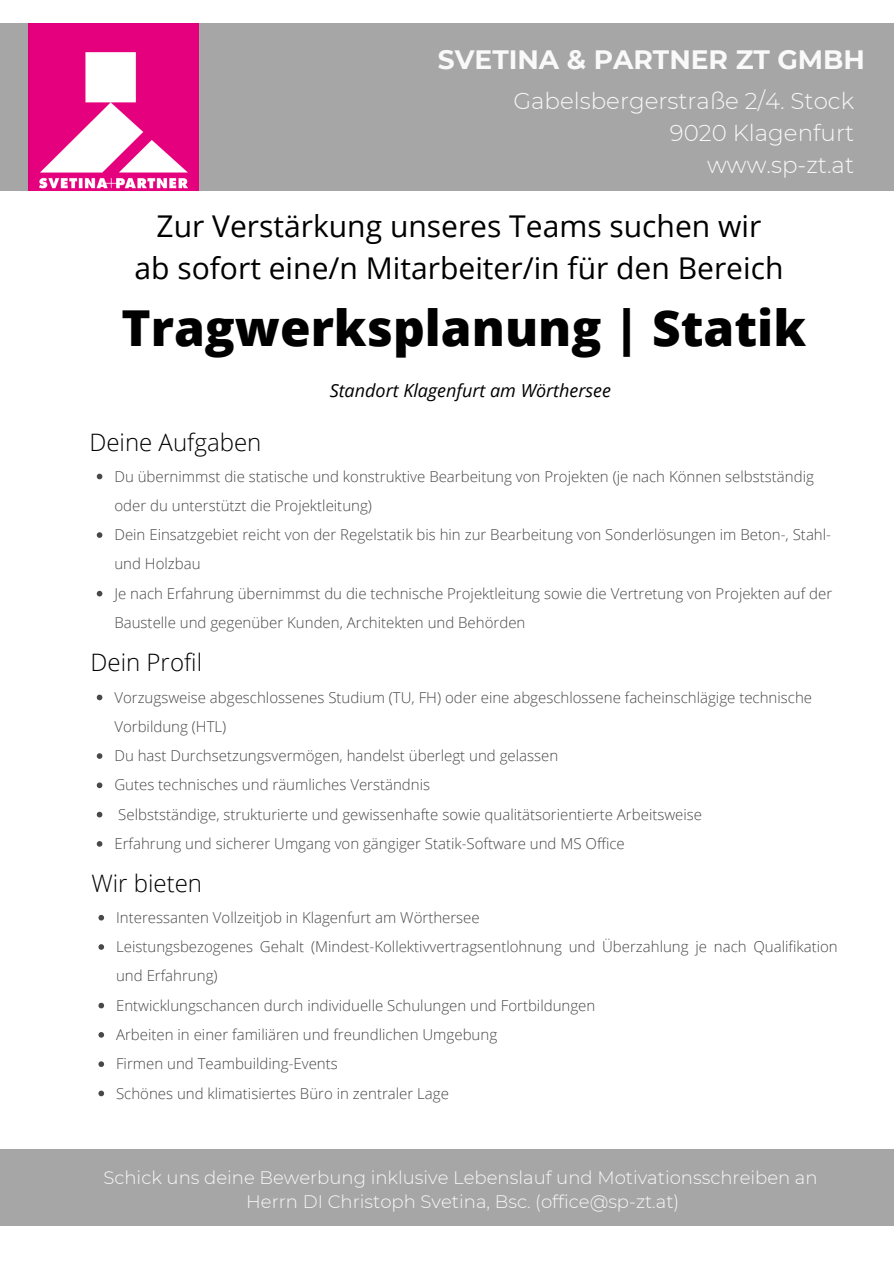
<style>
.page{position:relative;width:894px;height:1264px;background:#fff}
.page>*{position:absolute;margin:0;border:0;box-sizing:border-box;transform-origin:0 0}
.t1{font:800 49.5px "Open Sans";color:#000}
.t2{font:30px "Open Sans";color:#000}
.t3{font:700 26.55px "Montserrat";color:#f9f9f9}
.t4{font:300 24px "Open Sans";color:#000}
.t5{font:300 22.95px "Montserrat";color:#f9f9f9}
.t6{font:300 18px "Montserrat";color:#f9f9f9}
.t7{font:italic 18px "Open Sans";color:#000}
.t8{font:300 15px/29.2px "Open Sans";color:#484848}
</style>
<div class="page">
<div style="left:0;top:24px;width:893px;height:166px;background:#a6a6a6"></div>
<svg style="left:97px;top:473px;width:5px;height:6px"></svg>
<svg style="left:97px;top:532px;width:5px;height:6px"></svg>
<svg style="left:97px;top:591px;width:5px;height:5px"></svg>
<div style="left:0;top:1149px;width:893px;height:76px;background:#a6a6a6"></div>
<img style="left:29px;top:24px;width:169px;height:166px">
<svg style="left:97px;top:694px;width:5px;height:6px"></svg>
<svg style="left:97px;top:753px;width:5px;height:5px"></svg>
<svg style="left:97px;top:782px;width:5px;height:6px"></svg>
<svg style="left:97px;top:811px;width:5px;height:6px"></svg>
<svg style="left:97px;top:841px;width:5px;height:5px"></svg>
<svg style="left:98px;top:914px;width:6px;height:6px"></svg>
<svg style="left:98px;top:944px;width:6px;height:5px"></svg>
<svg style="left:98px;top:1002px;width:6px;height:6px"></svg>
<svg style="left:98px;top:1032px;width:6px;height:5px"></svg>
<svg style="left:98px;top:1061px;width:6px;height:5px"></svg>
<svg style="left:98px;top:1090px;width:6px;height:6px"></svg>
<p class="t3" style="left:437px;top:44px;width:428px">SVETINA &amp; PARTNER ZT GMBH</p>
<p class="t5" style="left:513px;top:87px;width:342px">Gabelsbergerstraße 2/4. Stock</p>
<p class="t5" style="left:669px;top:119px;width:186px">9020 Klagenfurt</p>
<p class="t5" style="left:707px;top:150px;width:148px">www.sp-zt.at</p>
<p class="t2" style="left:156px;top:205px;width:606px">Zur Verstärkung unseres Teams suchen wir</p>
<p class="t2" style="left:134px;top:246px;width:650px">ab sofort eine/n Mitarbeiter/in für den Bereich</p>
<p class="t1" style="left:121px;top:293px;width:685px">Tragwerksplanung | Statik</p>
<p class="t7" style="left:330px;top:378px;width:283px">Standort Klagenfurt am Wörthersee</p>
<p class="t4" style="left:89px;top:425px;width:173px">Deine Aufgaben</p>
<p class="t8" style="left:114px;top:461px;width:700px">Du übernimmst die statische und konstruktive Bearbeitung von Projekten (je nach Können selbstständig oder du unterstützt die Projektleitung)</p>
<p class="t8" style="left:114px;top:519px;width:718px">Dein Einsatzgebiet reicht von der Regelstatik bis hin zur Bearbeitung von Sonderlösungen im Beton-, Stahl&shy;und Holzbau</p>
<p class="t8" style="left:114px;top:578px;width:719px">Je nach Erfahrung übernimmst du die technische Projektleitung sowie die Vertretung von Projekten auf der<br>Baustelle und gegenüber Kunden, Architekten und Behörden</p>
<p class="t4" style="left:91px;top:645px;width:113px">Dein Profil</p>
<p class="t8" style="left:114px;top:682px;width:699px">Vorzugsweise abgeschlossenes Studium (TU, FH) oder eine abgeschlossene facheinschlägige technische<br>Vorbildung (HTL)</p>
<p class="t8" style="left:114px;top:740px;width:445px">Du hast Durchsetzungsvermögen, handelst überlegt und gelassen</p>
<p class="t8" style="left:114px;top:770px;width:317px">Gutes technisches und räumliches Verständnis</p>
<p class="t8" style="left:118px;top:799px;width:585px">Selbstständige, strukturierte und gewissenhafte sowie qualitätsorientierte Arbeitsweise</p>
<p class="t8" style="left:114px;top:828px;width:511px">Erfahrung und sicherer Umgang von gängiger Statik-Software und MS Office</p>
<p class="t4" style="left:91px;top:866px;width:112px">Wir bieten</p>
<p class="t8" style="left:116px;top:902px;width:365px">Interessanten Vollzeitjob in Klagenfurt am Wörthersee</p>
<p class="t8" style="left:116px;top:931px;width:723px">Leistungsbezogenes Gehalt (Mindest-Kollektivvertragsentlohnung und Überzahlung je nach Qualifikation und Erfahrung)</p>
<p class="t8" style="left:116px;top:990px;width:480px">Entwicklungschancen durch individuelle Schulungen und Fortbildungen</p>
<p class="t8" style="left:116px;top:1019px;width:382px">Arbeiten in einer familiären und freundlichen Umgebung</p>
<p class="t8" style="left:116px;top:1048px;width:223px">Firmen und Teambuilding-Events</p>
<p class="t8" style="left:116px;top:1078px;width:334px">Schönes und klimatisiertes Büro in zentraler Lage</p>
<p class="t6" style="left:103px;top:1166px;width:715px">Schick uns deine Bewerbung inklusive Lebenslauf und Motivationsschreiben an</p>
<p class="t6" style="left:246px;top:1190px;width:434px">Herrn DI Christoph Svetina, Bsc. (office@sp-zt.at)</p>
</div>
